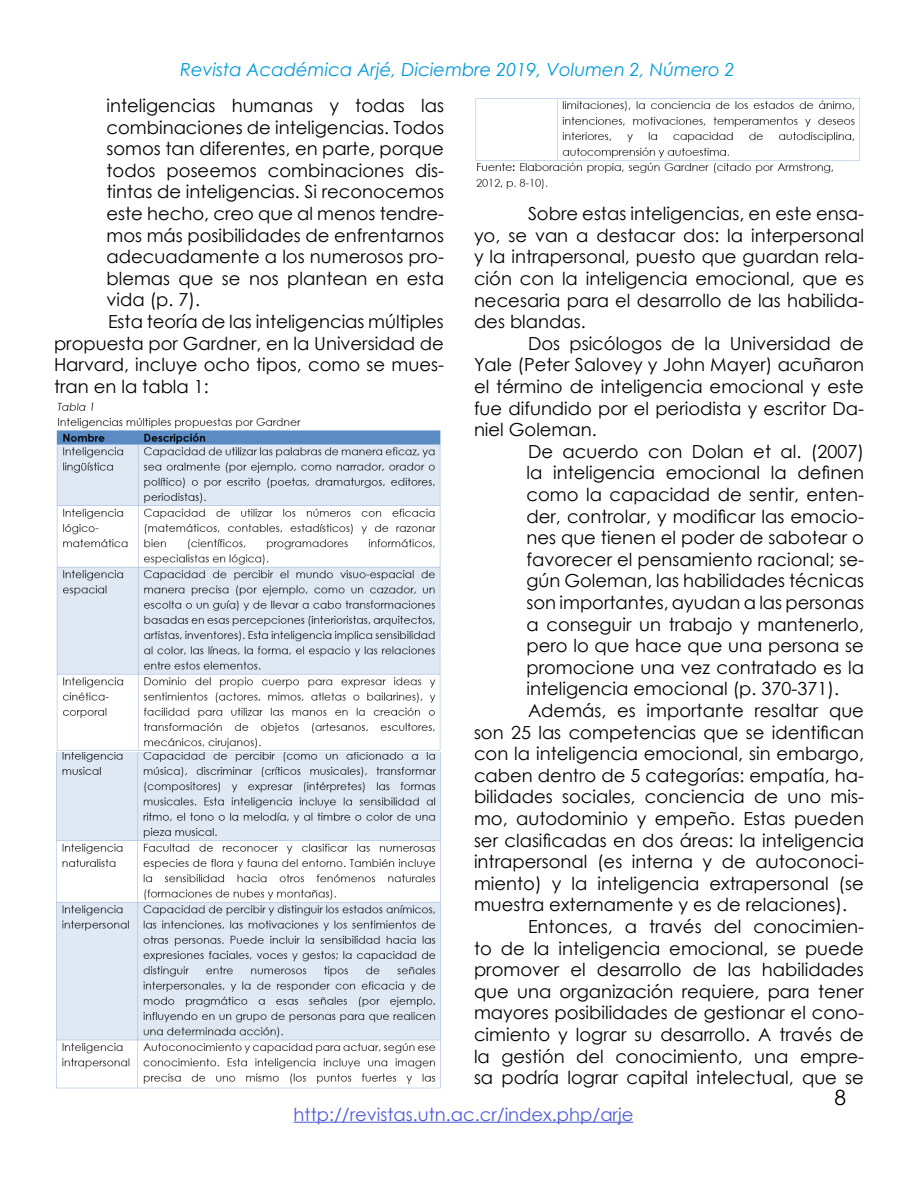
<style>
.page{position:relative;width:918px;height:1188px;background:#fff}
.page>*{position:absolute;margin:0;border:0;box-sizing:border-box;transform-origin:0 0}
.t1{font:21px "Century Gothic";color:#000}
.t2{font:18px/21.6px "Century Gothic";color:#000;text-align:justify}
.t3{font:italic 18px "Century Gothic";color:#0099da}
.t4{font:18px "Century Gothic";color:#4f5cd6}
</style>
<div class="page">
<hr style="left:294px;top:1122px;width:339px;height:1px;background:#4f5cd6">
<img style="left:56px;top:402px;width:385px;height:349px">
<img style="left:56px;top:752px;width:385px;height:337px">
<img style="left:475px;top:99px;width:385px;height:90px">
<p class="t3" style="left:180px;top:57px;width:556px">Revista Académica Arjé, Diciembre 2019, Volumen 2, Número 2</p>
<p class="t2" style="left:107px;top:94px;width:339px">inteligencias humanas y todas las</p>
<p class="t2" style="left:107px;top:116px;width:339px">combinaciones de inteligencias. Todos</p>
<p class="t2" style="left:107px;top:138px;width:339px">somos tan diferentes, en parte, porque</p>
<p class="t2" style="left:107px;top:159px;width:339px">todos poseemos combinaciones dis-</p>
<p class="t2" style="left:107px;top:181px;width:339px">tintas de inteligencias. Si reconocemos</p>
<p class="t2" style="left:107px;top:202px;width:339px">este hecho, creo que al menos tendre-</p>
<p class="t2" style="left:107px;top:224px;width:339px">mos más posibilidades de enfrentarnos</p>
<p class="t2" style="left:107px;top:246px;width:339px">adecuadamente a los numerosos pro-</p>
<p class="t2" style="left:107px;top:267px;width:339px">blemas que se nos plantean en esta</p>
<p class="t2" style="left:107px;top:289px;width:95px">vida (p. 7).</p>
<p class="t2" style="left:108px;top:310px;width:337px">Esta teoría de las inteligencias múltiples</p>
<p class="t2" style="left:54px;top:332px;width:391px">propuesta por Gardner, en la Universidad de</p>
<p class="t2" style="left:54px;top:354px;width:392px">Harvard, incluye ocho tipos, como se mues-</p>
<p class="t2" style="left:54px;top:375px;width:156px">tran en la tabla 1:</p>
<p class="t2" style="left:474px;top:203px;width:392px;text-indent:54px">Sobre estas inteligencias, en este ensa&shy;yo, se van a destacar dos: la interpersonal y la intrapersonal, puesto que guardan rela&shy;ción con la inteligencia emocional, que es necesaria para el desarrollo de las habilida&shy;des blandas.</p>
<p class="t2" style="left:474px;top:332px;width:392px;text-indent:54px">Dos psicólogos de la Universidad de Yale (Peter Salovey y John Mayer) acuñaron el término de inteligencia emocional y este fue difundido por el periodista y escritor Da&shy;niel Goleman.</p>
<p class="t2" style="left:528px;top:440px;width:337px">De acuerdo con Dolan et al. (2007)</p>
<p class="t2" style="left:527px;top:462px;width:339px">la inteligencia emocional la definen</p>
<p class="t2" style="left:527px;top:483px;width:339px">como la capacidad de sentir, enten-</p>
<p class="t2" style="left:527px;top:505px;width:339px">der, controlar, y modificar las emocio-</p>
<p class="t2" style="left:527px;top:527px;width:339px">nes que tienen el poder de sabotear o</p>
<p class="t2" style="left:527px;top:548px;width:339px">favorecer el pensamiento racional; se-</p>
<p class="t2" style="left:527px;top:570px;width:339px">gún Goleman, las habilidades técnicas</p>
<p class="t2" style="left:527px;top:591px;width:339px">son importantes, ayudan a las personas</p>
<p class="t2" style="left:527px;top:613px;width:339px">a conseguir un trabajo y mantenerlo,</p>
<p class="t2" style="left:527px;top:635px;width:339px">pero lo que hace que una persona se</p>
<p class="t2" style="left:527px;top:656px;width:339px">promocione una vez contratado es la</p>
<p class="t2" style="left:527px;top:678px;width:314px">inteligencia emocional (p. 370-371).</p>
<p class="t2" style="left:528px;top:699px;width:338px">Además, es importante resaltar que</p>
<p class="t2" style="left:474px;top:721px;width:391px">son 25 las competencias que se identifican</p>
<p class="t2" style="left:474px;top:743px;width:392px">con la inteligencia emocional, sin embargo,</p>
<p class="t2" style="left:474px;top:764px;width:391px">caben dentro de 5 categorías: empatía, ha-</p>
<p class="t2" style="left:474px;top:786px;width:391px">bilidades sociales, conciencia de uno mis-</p>
<p class="t2" style="left:474px;top:807px;width:392px">mo, autodominio y empeño. Estas pueden</p>
<p class="t2" style="left:474px;top:829px;width:391px">ser clasificadas en dos áreas: la inteligencia</p>
<p class="t2" style="left:474px;top:851px;width:392px">intrapersonal (es interna y de autoconoci-</p>
<p class="t2" style="left:474px;top:872px;width:391px">miento) y la inteligencia extrapersonal (se</p>
<p class="t2" style="left:474px;top:894px;width:375px">muestra externamente y es de relaciones).</p>
<p class="t2" style="left:528px;top:915px;width:338px">Entonces, a través del conocimien-</p>
<p class="t2" style="left:474px;top:937px;width:391px">to de la inteligencia emocional, se puede</p>
<p class="t2" style="left:474px;top:959px;width:391px">promover el desarrollo de las habilidades</p>
<p class="t2" style="left:474px;top:980px;width:392px">que una organización requiere, para tener</p>
<p class="t2" style="left:474px;top:1002px;width:392px">mayores posibilidades de gestionar el cono-</p>
<p class="t2" style="left:474px;top:1023px;width:392px">cimiento y lograr su desarrollo. A través de</p>
<p class="t2" style="left:474px;top:1045px;width:392px">la gestión del conocimiento, una empre-</p>
<p class="t2" style="left:474px;top:1067px;width:391px">sa podría lograr capital intelectual, que se</p>
<p class="t1" style="left:834px;top:1082px;width:13px">8</p>
<p class="t4" style="left:294px;top:1101px;width:341px">http://revistas.utn.ac.cr/index.php/arje</p>
</div>
